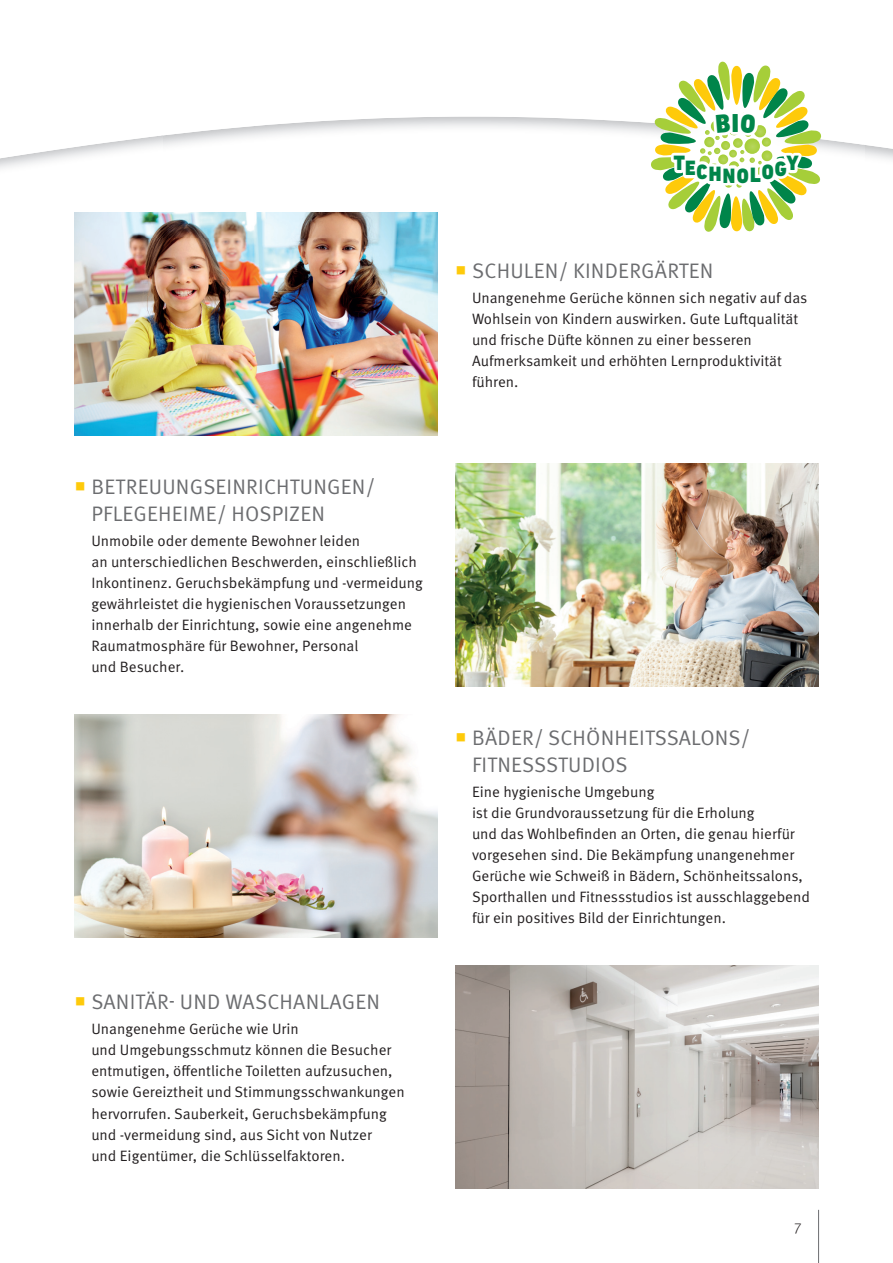
<style>
.page{position:relative;width:893px;height:1263px;background:#fff}
.page>*{position:absolute;margin:0;border:0;box-sizing:border-box;transform-origin:0 0}
.t1{font:900 26.4px "DIN Next LT Pro";color:#00854a;scale:.91 1}
.t2{font:900 21.15px "DIN Next LT Pro";letter-spacing:.05em;color:#00854a;scale:.91 1}
.t3{font:21px/27px "Meta Pro Norm";letter-spacing:.01em;color:#6c6d70}
.t4{font:15px/21px "Meta Pro Norm";color:#231f20}
.t5{font:300 15px "Meta Pro";color:#231f20}
</style>
<div class="page">
<img style="left:74px;top:237px;width:364px;height:199px">
<img style="left:455px;top:463px;width:364px;height:224px">
<img style="left:74px;top:714px;width:364px;height:224px">
<img style="left:455px;top:965px;width:364px;height:223px">
<hr style="left:818px;top:1210px;width:1px;height:53px;background:#6c6d70">
<img style="left:162px;top:221px;width:276px;height:16px">
<img style="left:74px;top:221px;width:88px;height:16px">
<svg style="left:0;top:117px;width:893px;height:104px"></svg>
<svg style="left:651px;top:61px;width:171px;height:171px"></svg>
<h3 class="t3" style="left:92px;top:475px;width:285px">BETREUUNGSEINRICHTUNGEN/<br>PFLEGEHEIME/ HOSPIZEN</h3>
<p class="t4" style="left:91px;top:532px;width:333px">Unmobile oder demente Bewohner leiden<br>an unterschiedlichen Beschwerden, einschließlich Inkontinenz. Geruchsbekämpfung und -vermeidung gewährleistet die hygienischen Voraussetzungen innerhalb der Einrichtung, sowie eine angenehme Raumatmosphäre für Bewohner, Personal<br>und Besucher.</p>
<h3 class="t3" style="left:92px;top:990px;width:290px">SANITÄR- UND WASCHANLAGEN</h3>
<p class="t4" style="left:91px;top:1020px;width:315px">Unangenehme Gerüche wie Urin<br>und Umgebungsschmutz können die Besucher entmutigen, öffentliche Toiletten aufzusuchen, sowie Gereiztheit und Stimmungsschwankungen hervorrufen. Sauberkeit, Geruchsbekämpfung und -vermeidung sind, aus Sicht von Nutzer<br>und Eigentümer, die Schlüsselfaktoren.</p>
<h1 class="t1" style="left:732px;top:107px;width:9px">I</h1>
<h2 class="t2" style="left:674px;top:159px;width:139px">TECHNOLOGY</h2>
<h3 class="t3" style="left:472px;top:258px;width:243px">SCHULEN/ KINDERGÄRTEN</h3>
<p class="t4" style="left:472px;top:288px;width:337px">Unangenehme Gerüche können sich negativ auf das Wohlsein von Kindern auswirken. Gute Luftqualität und frische Düfte können zu einer besseren Aufmerksamkeit und erhöhten Lernproduktivität führen.</p>
<h3 class="t3" style="left:472px;top:726px;width:280px">BÄDER/ SCHÖNHEITSSALONS/<br>FITNESSSTUDIOS</h3>
<p class="t4" style="left:472px;top:782px;width:339px">Eine hygienische Umgebung<br>ist die Grundvoraussetzung für die Erholung<br>und das Wohlbefinden an Orten, die genau hierfür vorgesehen sind. Die Bekämpfung unangenehmer Gerüche wie Schweiß in Bädern, Schönheitssalons, Sporthallen und Fitnessstudios ist ausschlaggebend für ein positives Bild der Einrichtungen.</p>
<p class="t5" style="left:795px;top:1220px;width:8px">7</p>
</div>
